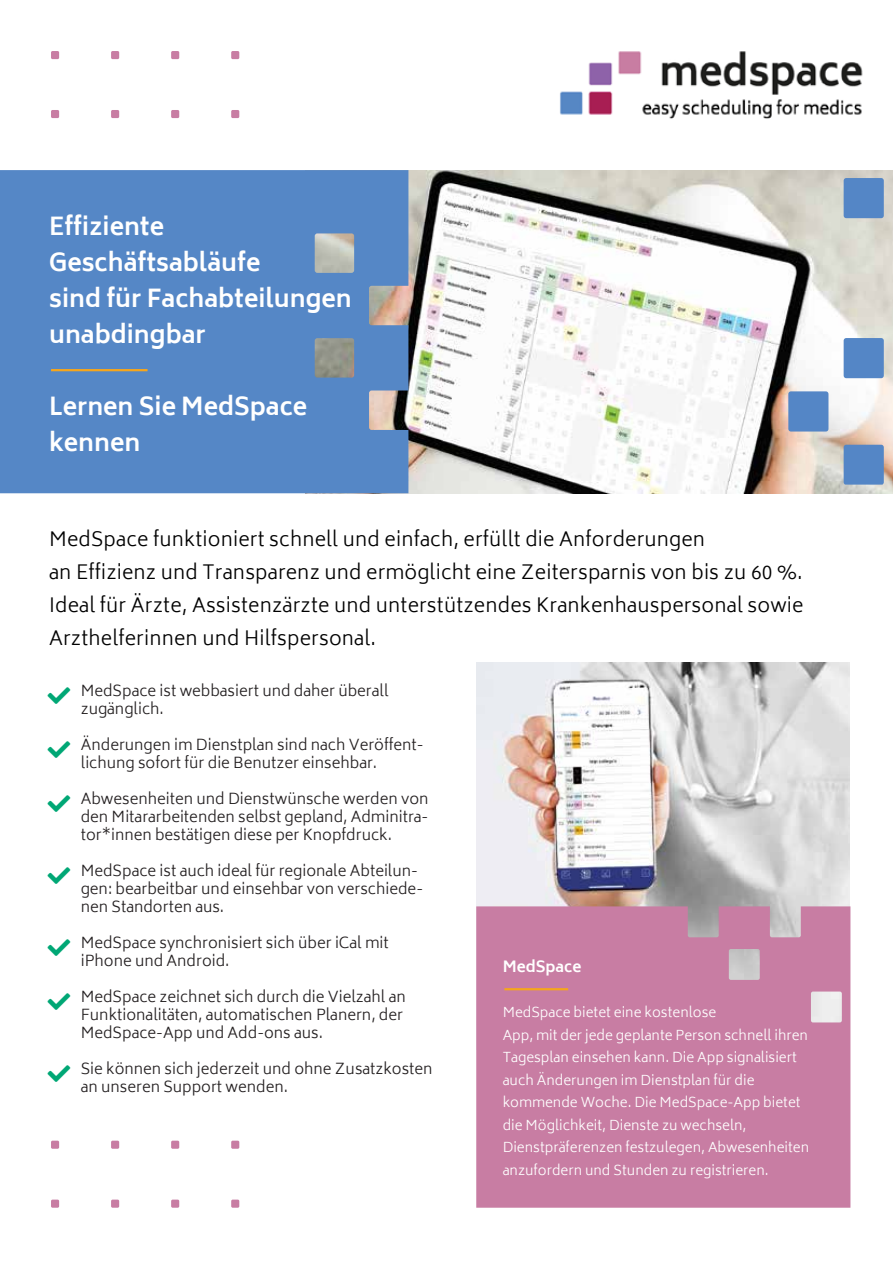
<style>
.page{position:relative;width:893px;height:1263px;background:#fff}
.page>*{position:absolute;margin:0;border:0;box-sizing:border-box;transform-origin:0 0}
.t1{font:700 24px/36px "Biryani";color:#fff}
.t2{font:300 19.5px/33px "Biryani";letter-spacing:.01em;color:#000}
.t3{font:300 15px/18px "Biryani";color:#231f20}
.t4{font:700 15px "Biryani";color:#fff}
.t5{font:300 13.5px/22.5px "Biryani";color:#fff}
</style>
<div class="page">
<img style="left:477px;top:662px;width:373px;height:244px">
<div style="left:476px;top:906px;width:374px;height:302px;background:#c87da3"></div>
<div style="left:51px;top:1141px;width:8px;height:8px;background:#c87da3;border-radius:2px"></div>
<div style="left:111px;top:1141px;width:8px;height:8px;background:#c87da3;border-radius:2px"></div>
<div style="left:171px;top:1141px;width:8px;height:8px;background:#c87da3;border-radius:2px"></div>
<div style="left:231px;top:1141px;width:8px;height:8px;background:#c87da3;border-radius:2px"></div>
<div style="left:51px;top:1199px;width:8px;height:9px;background:#c87da3;border-radius:2px"></div>
<div style="left:111px;top:1199px;width:8px;height:9px;background:#c87da3;border-radius:2px"></div>
<div style="left:171px;top:1199px;width:8px;height:9px;background:#c87da3;border-radius:2px"></div>
<div style="left:231px;top:1199px;width:8px;height:9px;background:#c87da3;border-radius:2px"></div>
<img style="left:408px;top:170px;width:485px;height:323px">
<div style="left:0;top:170px;width:408px;height:323px;background:#5587c6"></div>
<div style="left:51px;top:51px;width:8px;height:8px;background:#c87da3;border-radius:2px"></div>
<div style="left:111px;top:51px;width:8px;height:8px;background:#c87da3;border-radius:2px"></div>
<div style="left:171px;top:51px;width:8px;height:8px;background:#c87da3;border-radius:2px"></div>
<div style="left:231px;top:51px;width:8px;height:8px;background:#c87da3;border-radius:2px"></div>
<div style="left:51px;top:110px;width:8px;height:8px;background:#c87da3;border-radius:2px"></div>
<div style="left:111px;top:110px;width:8px;height:8px;background:#c87da3;border-radius:2px"></div>
<div style="left:171px;top:110px;width:8px;height:8px;background:#c87da3;border-radius:2px"></div>
<div style="left:231px;top:110px;width:8px;height:8px;background:#c87da3;border-radius:2px"></div>
<div style="left:844px;top:178px;width:40px;height:40px;background:#5486c6"></div>
<div style="left:788px;top:391px;width:40px;height:40px;background:#5486c6"></div>
<div style="left:844px;top:338px;width:40px;height:40px;background:#5486c6"></div>
<div style="left:844px;top:445px;width:40px;height:40px;background:#5486c6"></div>
<hr style="left:504px;top:988px;width:64px;height:2px;background:#f6a61c">
<hr style="left:51px;top:369px;width:97px;height:2px;background:#f6a61c">
<img style="left:560px;top:51px;width:303px;height:68px">
<h1 class="t1" style="left:49px;top:208px;width:304px">Effiziente<br>Geschäftsabläufe<br>sind für Fachabteilungen unabdingbar</h1>
<h1 class="t1" style="left:49px;top:388px;width:260px">Lernen Sie MedSpace kennen</h1>
<p class="t2" style="left:49px;top:522px;width:756px">MedSpace funktioniert schnell und einfach, erfüllt die Anforderungen<br>an Effizienz und Transparenz und ermöglicht eine Zeitersparnis von bis zu 60 %.<br>Ideal für Ärzte, Assistenzärzte und unterstützendes Krankenhauspersonal sowie Arzthelferinnen und Hilfspersonal.</p>
<p class="t3" style="left:81px;top:682px;width:309px">MedSpace ist webbasiert und daher überall zugänglich.</p>
<p class="t3" style="left:81px;top:736px;width:344px">Änderungen im Dienstplan sind nach Veröffent&shy;lichung sofort für die Benutzer einsehbar.</p>
<p class="t3" style="left:81px;top:790px;width:349px;text-align:justify">Abwesenheiten und Dienstwünsche werden von den Mitararbeitenden selbst gepland, Adminitra&shy;tor*innen bestätigen diese per Knopfdruck.</p>
<p class="t3" style="left:81px;top:862px;width:344px">MedSpace ist auch ideal für regionale Abteilun&shy;gen: bearbeitbar und einsehbar von verschiede&shy;nen Standorten aus.</p>
<p class="t3" style="left:81px;top:934px;width:310px">MedSpace synchronisiert sich über iCal mit iPhone und Android.</p>
<p class="t3" style="left:81px;top:988px;width:327px">MedSpace zeichnet sich durch die Vielzahl an<br>Funktionalitäten, automatischen Planern, der<br>MedSpace-App und Add-ons aus.</p>
<p class="t3" style="left:81px;top:1060px;width:353px">Sie können sich jederzeit und ohne Zusatzkosten an unseren Support wenden.</p>
<p class="t4" style="left:503px;top:958px;width:80px">MedSpace</p>
<p class="t5" style="left:503px;top:1001px;width:308px">MedSpace bietet eine kostenlose<br>App, mit der jede geplante Person schnell ihren Tagesplan einsehen kann. Die App signalisiert auch Änderungen im Dienstplan für die kommende Woche. Die MedSpace-App bietet die Möglichkeit, Dienste zu wechseln, Dienstpräferenzen festzulegen, Abwesenheiten anzufordern und Stunden zu registrieren.</p>
</div>
